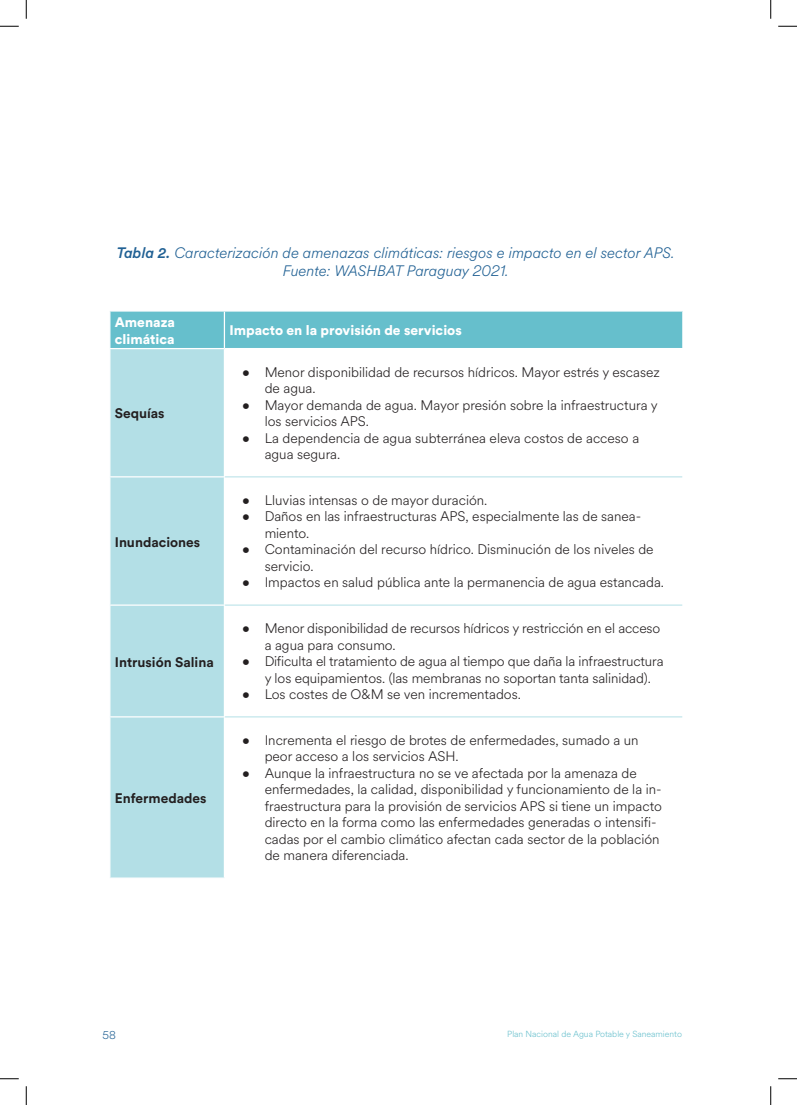
<style>
.page{position:relative;width:797px;height:1105px;background:#fff}
.page>*{position:absolute;margin:0;border:0;box-sizing:border-box;transform-origin:0 0}
.t1{font:italic 300 15px/18px "Circular Spotify Text";color:#216194;text-align:center}
.t2{font:300 13.75px/16.5px "Circular Spotify Text";color:#231f20}
.t3{font:900 13.75px "Circular Std";color:#fff}
.t4{font:700 13.75px "Circular Std";color:#231f20}
.t5{font:300 11.25px "Circular Spotify Text";color:#216194}
.t6{font:300 8.75px "Circular Spotify Text";color:#66bfcc}
.s1{font-family:"Circular Std";font-weight:500}
</style>
<div class="page">
<div style="left:110px;top:312px;width:572px;height:36px;background:#66bfcc"></div>
<div style="left:110px;top:349px;width:114px;height:528px;background:#b3dfe6"></div>
<hr style="left:224px;top:312px;width:1px;height:36px;background:#fff">
<hr style="left:109px;top:476px;width:116px;height:1px;background:#fff">
<hr style="left:109px;top:604px;width:116px;height:2px;background:#fff">
<hr style="left:109px;top:716px;width:116px;height:1px;background:#fff">
<hr style="left:225px;top:476px;width:457px;height:1px;background:#c2e6eb">
<hr style="left:225px;top:604px;width:457px;height:2px;background:#c2e6eb">
<hr style="left:225px;top:716px;width:457px;height:1px;background:#c2e6eb">
<svg style="left:0;top:25px;width:19px;height:2px"></svg>
<svg style="left:778px;top:25px;width:19px;height:2px"></svg>
<svg style="left:0;top:1078px;width:19px;height:1px"></svg>
<svg style="left:778px;top:1078px;width:19px;height:1px"></svg>
<svg style="left:25px;top:0;width:2px;height:19px"></svg>
<svg style="left:25px;top:1086px;width:2px;height:19px"></svg>
<svg style="left:770px;top:0;width:1px;height:19px"></svg>
<svg style="left:770px;top:1086px;width:1px;height:19px"></svg>
<p class="t1" style="left:117px;top:244px;width:559px"><span class="s1">Tabla 2.</span> Caracterización de amenazas climáticas: riesgos e impacto en el sector APS.<br>Fuente: WASHBAT Paraguay 2021.</p>
<p class="t3" style="left:115px;top:313px;width:62px">Amenaza</p>
<p class="t3" style="left:115px;top:330px;width:61px">climática</p>
<p class="t4" style="left:115px;top:405px;width:51px">Sequías</p>
<p class="t4" style="left:115px;top:533px;width:87px">Inundaciones</p>
<p class="t4" style="left:115px;top:653px;width:100px">Intrusión Salina</p>
<p class="t4" style="left:115px;top:789px;width:93px">Enfermedades</p>
<p class="t3" style="left:229px;top:321px;width:234px">Impacto en la provisión de servicios</p>
<p class="t2" style="left:265px;top:364px;width:397px;text-indent:-22px">• Menor disponibilidad de recursos hídricos. Mayor estrés y escasez de agua.</p>
<p class="t2" style="left:265px;top:397px;width:394px;text-indent:-22px">• Mayor demanda de agua. Mayor presión sobre la infraestructura y los servicios APS.</p>
<p class="t2" style="left:265px;top:430px;width:376px;text-indent:-22px">• La dependencia de agua subterránea eleva costos de acceso a agua segura.</p>
<p class="t2" style="left:242px;top:492px;width:247px">• Lluvias intensas o de mayor duración.</p>
<p class="t2" style="left:265px;top:509px;width:378px;text-indent:-22px">• Daños en las infraestructuras APS, especialmente las de sanea&shy;miento.</p>
<p class="t2" style="left:265px;top:542px;width:390px;text-indent:-22px">• Contaminación del recurso hídrico. Disminución de los niveles de servicio.</p>
<p class="t2" style="left:242px;top:575px;width:423px">• Impactos en salud pública ante la permanencia de agua estancada.</p>
<p class="t2" style="left:265px;top:620px;width:397px;text-indent:-22px">• Menor disponibilidad de recursos hídricos y restricción en el acceso a agua para consumo.</p>
<p class="t2" style="left:265px;top:653px;width:400px;text-indent:-22px">• Dificulta el tratamiento de agua al tiempo que daña la infraestructura y los equipamientos. (las membranas no soportan tanta salinidad).</p>
<p class="t2" style="left:242px;top:686px;width:280px">• Los costes de O&amp;M se ven incrementados.</p>
<p class="t2" style="left:265px;top:732px;width:375px;text-indent:-22px">• Incrementa el riesgo de brotes de enfermedades, sumado a un peor acceso a los servicios ASH.</p>
<p class="t2" style="left:265px;top:765px;width:399px;text-indent:-22px">• Aunque la infraestructura no se ve afectada por la amenaza de enfermedades, la calidad, disponibilidad y funcionamiento de la in&shy;fraestructura para la provisión de servicios APS si tiene un impacto directo en la forma como las enfermedades generadas o intensifi&shy;cadas por el cambio climático afectan cada sector de la población de manera diferenciada.</p>
<p class="t5" style="left:102px;top:1028px;width:15px">58</p>
<p class="t6" style="left:507px;top:1028px;width:176px">Plan Nacional de Agua Potable y Saneamiento</p>
</div>
